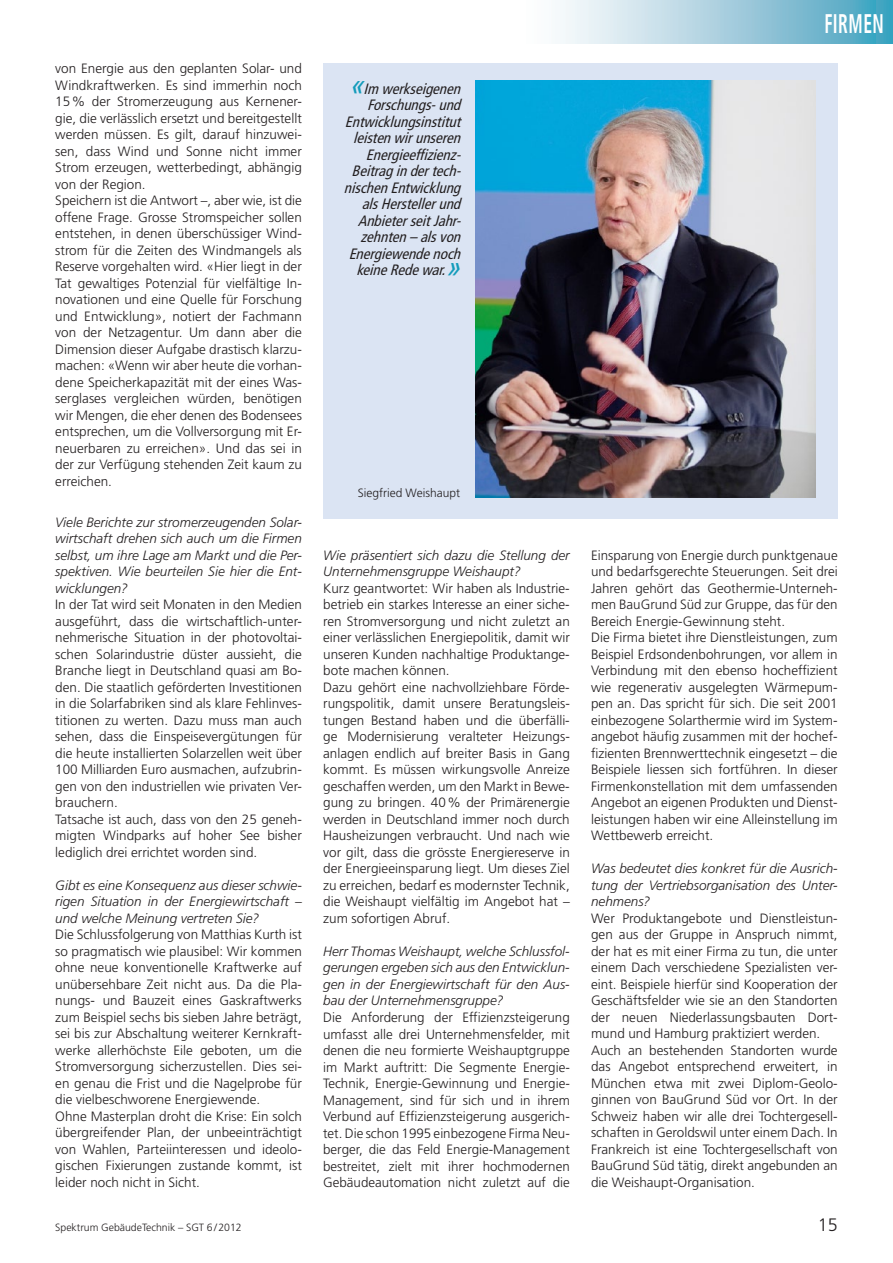
<style>
.page{position:relative;width:893px;height:1263px;background:#fff}
.page>*{position:absolute;margin:0;border:0;box-sizing:border-box;transform-origin:0 0}
.t1{font:700 condensed 27px "Frutiger";letter-spacing:.025em;color:#fff;scale:.65 1}
.t2{font:300 18px "Frutiger";color:#231f20}
.t3{font:italic condensed 15px "Frutiger";color:#231f20}
.t4{font:300 13.5px/16.5px "Frutiger";color:#231f20}
.t5{font:italic 300 13.5px/16.5px "Frutiger";color:#231f20;text-align:justify}
.t6{font:300 12px "Frutiger";color:#231f20}
.t7{font:300 10.5px "Frutiger";color:#231f20}
.s1{font-size:30px;color:#149cbb}
</style>
<div class="page">
<svg style="left:560px;top:0;width:333px;height:44px"></svg>
<div style="left:323px;top:64px;width:515px;height:455px;background:#dbe4f3"></div>
<img style="left:476px;top:81px;width:340px;height:416px">
<p class="t4" style="left:55px;top:60px;width:248px">von Energie aus den geplanten Solar- und Windkraftwerken. Es sind immerhin noch 15% der Stromerzeugung aus Kernener&shy;gie, die verlässlich ersetzt und bereitgestellt werden müssen. Es gilt, darauf hinzuwei&shy;sen, dass Wind und Sonne nicht immer Strom erzeugen, wetterbedingt, abhängig von der Region.<br>Speichern ist die Antwort –, aber wie, ist die offene Frage. Grosse Stromspeicher sollen entstehen, in denen überschüssiger Wind&shy;strom für die Zeiten des Windmangels als Reserve vorgehalten wird. «Hier liegt in der Tat gewaltiges Potenzial für vielfältige In&shy;novationen und eine Quelle für Forschung und Entwicklung», notiert der Fachmann von der Netzagentur. Um dann aber die Dimension dieser Aufgabe drastisch klarzu&shy;machen: «Wenn wir aber heute die vorhan&shy;dene Speicherkapazität mit der eines Was&shy;serglases vergleichen würden, benötigen wir Mengen, die eher denen des Bodensees entsprechen, um die Vollversorgung mit Er&shy;neuerbaren zu erreichen». Und das sei in der zur Verfügung stehenden Zeit kaum zu erreichen.</p>
<p class="t5" style="left:55px;top:514px;width:248px">Viele Berichte zur stromerzeugenden Solar&shy;wirtschaft drehen sich auch um die Firmen selbst, um ihre Lage am Markt und die Per&shy;spektiven. Wie beurteilen Sie hier die Ent&shy;wicklungen?</p>
<p class="t4" style="left:55px;top:596px;width:248px">In der Tat wird seit Monaten in den Medien ausgeführt, dass die wirtschaftlich-unter&shy;nehmerische Situation in der photovoltai&shy;schen Solarindustrie düster aussieht, die Branche liegt in Deutschland quasi am Bo&shy;den. Die staatlich geförderten Investitionen in die Solarfabriken sind als klare Fehlinves&shy;titionen zu werten. Dazu muss man auch sehen, dass die Einspeisevergütungen für die heute installierten Solarzellen weit über 100 Milliarden Euro ausmachen, aufzubrin&shy;gen von den industriellen wie privaten Ver&shy;brauchern.<br>Tatsache ist auch, dass von den 25 geneh&shy;migten Windparks auf hoher See bisher lediglich drei errichtet worden sind.</p>
<p class="t5" style="left:55px;top:877px;width:248px">Gibt es eine Konsequenz aus dieser schwie&shy;rigen Situation in der Energiewirtschaft – und welche Meinung vertreten Sie?</p>
<p class="t4" style="left:55px;top:926px;width:248px">Die Schlussfolgerung von Matthias Kurth ist so pragmatisch wie plausibel: Wir kommen ohne neue konventionelle Kraftwerke auf unübersehbare Zeit nicht aus. Da die Pla&shy;nungs- und Bauzeit eines Gaskraftwerks zum Beispiel sechs bis sieben Jahre beträgt, sei bis zur Abschaltung weiterer Kernkraft&shy;werke allerhöchste Eile geboten, um die Stromversorgung sicherzustellen. Dies sei&shy;en genau die Frist und die Nagelprobe für die vielbeschworene Energiewende.<br>Ohne Masterplan droht die Krise: Ein solch übergreifender Plan, der unbeeinträchtigt von Wahlen, Parteiinteressen und ideolo&shy;gischen Fixierungen zustande kommt, ist leider noch nicht in Sicht.</p>
<p class="t3" style="left:348px;top:80px;width:118px"><span class="s1">«</span>Im werkseigenen</p>
<p class="t3" style="left:367px;top:96px;width:99px">Forschungs-und</p>
<p class="t3" style="left:345px;top:113px;width:121px">Entwicklungsinstitut</p>
<p class="t3" style="left:353px;top:129px;width:113px">leistenwirunseren</p>
<p class="t3" style="left:366px;top:146px;width:100px">Energieeffizienz-</p>
<p class="t3" style="left:352px;top:162px;width:115px">Beitragindertech-</p>
<p class="t3" style="left:344px;top:179px;width:122px">nischenEntwicklung</p>
<p class="t3" style="left:362px;top:195px;width:105px">alsHerstellerund</p>
<p class="t3" style="left:358px;top:212px;width:109px">AnbieterseitJahr-</p>
<p class="t3" style="left:360px;top:228px;width:106px">zehnten–alsvon</p>
<p class="t3" style="left:349px;top:245px;width:118px">Energiewendenoch</p>
<p class="t3" style="left:356px;top:261px;width:115px">keineRedewar.<span class="s1">»</span></p>
<h1 class="t1" style="left:824px;top:8px;width:93px">FIRMEN</h1>
<p class="t6" style="left:358px;top:486px;width:104px">Siegfried Weishaupt</p>
<p class="t5" style="left:323px;top:547px;width:248px">Wie präsentiert sich dazu die Stellung der<br>Unternehmensgruppe Weishaupt?</p>
<p class="t4" style="left:323px;top:580px;width:248px">Kurz geantwortet: Wir haben als Industrie&shy;betrieb ein starkes Interesse an einer siche&shy;ren Stromversorgung und nicht zuletzt an einer verlässlichen Energiepolitik, damit wir unseren Kunden nachhaltige Produktange&shy;bote machen können.<br>Dazu gehört eine nachvollziehbare Förde&shy;rungspolitik, damit unsere Beratungsleis&shy;tungen Bestand haben und die überfälli&shy;ge Modernisierung veralteter Heizungs&shy;anlagen endlich auf breiter Basis in Gang kommt. Es müssen wirkungsvolle Anreize geschaffen werden, um den Markt in Bewe&shy;gung zu bringen. 40% der Primärenergie werden in Deutschland immer noch durch Hausheizungen verbraucht. Und nach wie vor gilt, dass die grösste Energiereserve in der Energieeinsparung liegt. Um dieses Ziel zu erreichen, bedarf es modernster Technik, die Weishaupt vielfältig im Angebot hat – zum sofortigen Abruf.</p>
<p class="t5" style="left:323px;top:943px;width:248px">Herr Thomas Weishaupt, welche Schlussfol&shy;gerungen ergeben sich aus den Entwicklun&shy;gen in der Energiewirtschaft für den Aus&shy;bau der Unternehmensgruppe?</p>
<p class="t4" style="left:323px;top:1009px;width:248px;text-align:justify">Die Anforderung der Effizienzsteigerung umfasst alle drei Unternehmensfelder, mit denen die neu formierte Weishauptgruppe im Markt auftritt: Die Segmente Energie-Technik, Energie-Gewinnung und Energie-Management, sind für sich und in ihrem Verbund auf Effizienzsteigerung ausgerich&shy;tet. Die schon 1995 einbezogene Firma Neu&shy;berger, die das Feld Energie-Management bestreitet, zielt mit ihrer hochmodernen Gebäudeautomation nicht zuletzt auf die</p>
<p class="t4" style="left:591px;top:547px;width:248px">Einsparung von Energie durch punktgenaue und bedarfsgerechte Steuerungen. Seit drei Jahren gehört das Geothermie-Unterneh&shy;men BauGrund Süd zur Gruppe, das für den Bereich Energie-Gewinnung steht.<br>Die Firma bietet ihre Dienstleistungen, zum Beispiel Erdsondenbohrungen, vor allem in Verbindung mit den ebenso hocheffizient wie regenerativ ausgelegten Wärmepum&shy;pen an. Das spricht für sich. Die seit 2001 einbezogene Solarthermie wird im System&shy;angebot häufig zusammen mit der hochef&shy;fizienten Brennwerttechnik eingesetzt – die Beispiele liessen sich fortführen. In dieser Firmenkonstellation mit dem umfassenden Angebot an eigenen Produkten und Dienst&shy;leistungen haben wir eine Alleinstellung im Wettbewerb erreicht.</p>
<p class="t5" style="left:591px;top:860px;width:248px">Was bedeutet dies konkret für die Ausrich&shy;tung der Vertriebsorganisation des Unter&shy;nehmens?</p>
<p class="t4" style="left:591px;top:910px;width:248px">Wer Produktangebote und Dienstleistun&shy;gen aus der Gruppe in Anspruch nimmt, der hat es mit einer Firma zu tun, die unter einem Dach verschiedene Spezialisten ver&shy;eint. Beispiele hierfür sind Kooperation der Geschäftsfelder wie sie an den Standorten der neuen Niederlassungsbauten Dort&shy;mund und Hamburg praktiziert werden.<br>Auch an bestehenden Standorten wurde das Angebot entsprechend erweitert, in München etwa mit zwei Diplom-Geolo&shy;ginnen von BauGrund Süd vor Ort. In der Schweiz haben wir alle drei Tochtergesell&shy;schaften in Geroldswil unter einem Dach. In Frankreich ist eine Tochtergesellschaft von BauGrund Süd tätig, direkt angebunden an die Weishaupt-Organisation.</p>
<p class="t7" style="left:55px;top:1221px;width:188px">Spektrum GebäudeTechnik – SGT 6/2012</p>
<h2 class="t2" style="left:818px;top:1215px;width:22px">15</h2>
</div>
